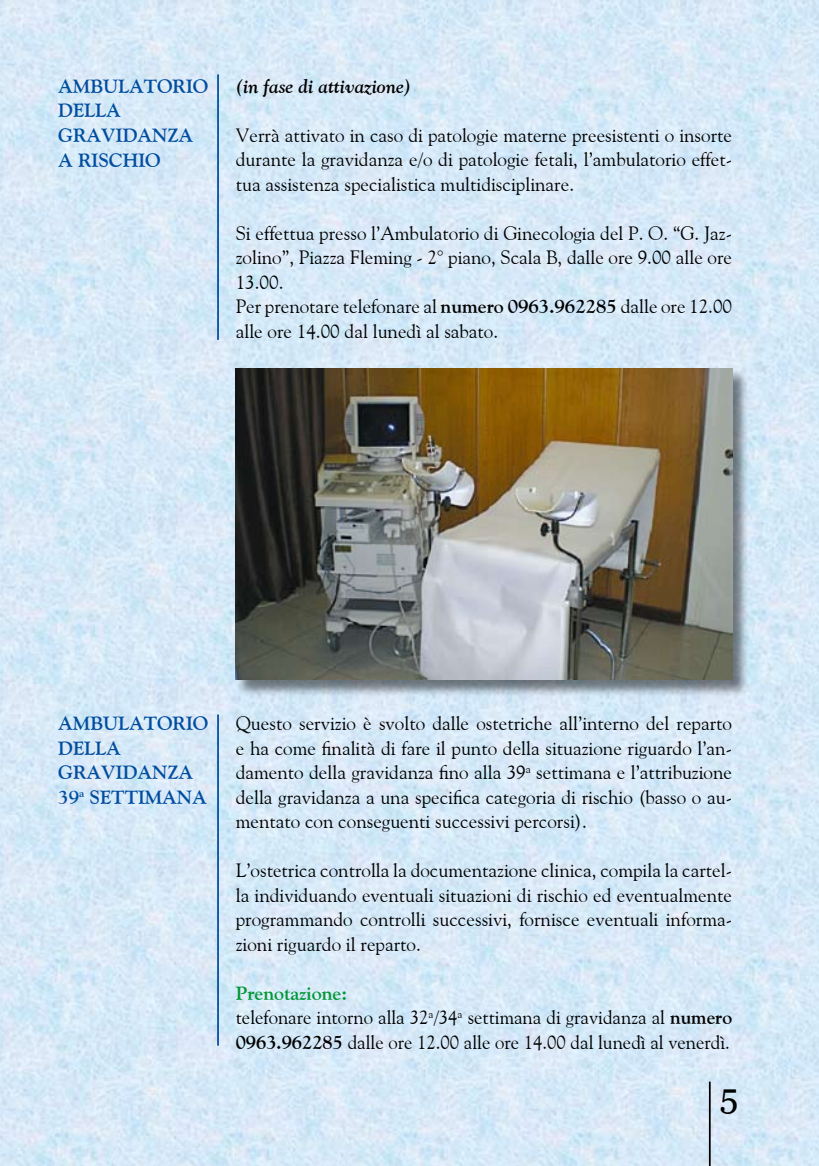
<style>
.page{position:relative;width:819px;height:1166px;background:#fff}
.page>*{position:absolute;margin:0;border:0;box-sizing:border-box;transform-origin:0 0}
.t1{font:35px "Georgia";color:#000}
.t2{font:19.25px/24.5px "Goudy Old Style BT";color:#000;text-align:justify}
.t3{font:700 19.25px/24.5px "Goudy Old Style BT";color:#004d9f}
.t4{font:italic 700 19.25px "Goudy Old Style BT";color:#000}
.s1{font-weight:700}
.s2{font-weight:700;color:#009836}
</style>
<div class="page">
<img style="left:0;top:0;width:819px;height:1166px">
<hr style="left:708px;top:1081px;width:2px;height:85px;background:#000">
<hr style="left:217px;top:74px;width:2px;height:266px;background:#004d9f">
<hr style="left:217px;top:714px;width:2px;height:331px;background:#004d9f">
<div style="left:236px;top:368px;width:520px;height:336px;background:#000;opacity:.5"></div>
<img style="left:236px;top:368px;width:496px;height:312px">
<p class="t3" style="left:58px;top:74px;width:152px">AMBULATORIO<br>DELLA<br>GRAVIDANZA<br>A RISCHIO</p>
<p class="t4" style="left:236px;top:74px;width:177px">(in fase di attivazione)</p>
<p class="t2" style="left:236px;top:123px;width:498px">Verrà attivato in caso di patologie materne preesistenti o insorte durante la gravidanza e/o di patologie fetali, l’ambulatorio effet&shy;tua assistenza specialistica multidisciplinare.</p>
<p class="t2" style="left:236px;top:221px;width:498px;text-align:left">Si effettua presso l’Ambulatorio di Ginecologia del P. O. “G. Jaz&shy;zolino”, Piazza Fleming - 2° piano, Scala B, dalle ore 9.00 alle ore 13.00.<br>Per prenotare telefonare al <span class="s1">numero 0963.962285</span> dalle ore 12.00 alle ore 14.00 dal lunedì al sabato.</p>
<p class="t3" style="left:58px;top:711px;width:152px">AMBULATORIO<br>DELLA<br>GRAVIDANZA<br>39<sup>a</sup> settimana</p>
<p class="t2" style="left:236px;top:711px;width:498px">Questo servizio è svolto dalle ostetriche all’interno del reparto e ha come finalità di fare il punto della situazione riguardo l’an&shy;damento della gravidanza fino alla 39<sup>a</sup> settimana e l’attribuzione della gravidanza a una specifica categoria di rischio (basso o au&shy;mentato con conseguenti successivi percorsi).</p>
<p class="t2" style="left:236px;top:858px;width:498px">L’ostetrica controlla la documentazione clinica, compila la cartel&shy;la individuando eventuali situazioni di rischio ed eventualmente programmando controlli successivi, fornisce eventuali informa&shy;zioni riguardo il reparto.</p>
<p class="t2" style="left:236px;top:980px;width:498px;text-align:left"><span class="s2">Prenotazione:<br></span>telefonare intorno alla 32<sup>a</sup>/34<sup>a</sup> settimana di gravidanza al <span class="s1">numero<br>0963.962285</span> dalle ore 12.00 alle ore 14.00 dal lunedì al venerdì.</p>
<h1 class="t1" style="left:719px;top:1076px;width:20px">5</h1>
</div>
